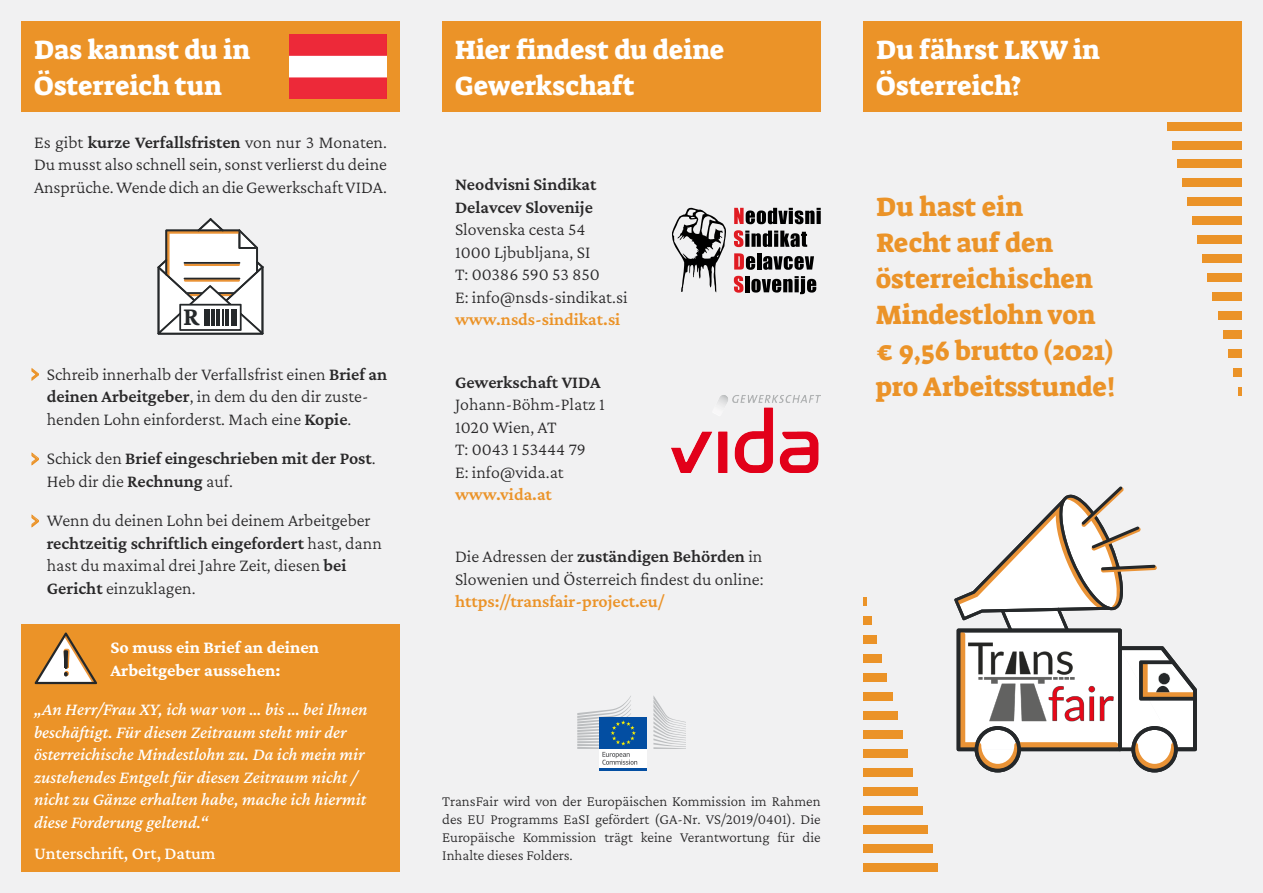
<style>
.page{position:relative;width:1263px;height:893px;background:#f1f1f2}
.page>*{position:absolute;margin:0;border:0;box-sizing:border-box;transform-origin:0 0}
.t1{font:27px/36px "Suez One";color:#eb9328}
.t2{font:27px/36px "Suez One";color:#fff}
.t3{font:700 27px "Crimson Pro";color:#25282a}
.t4{font:300 18px/22.5px "Crimson Pro";color:#292829}
.t5{font:italic 500 18px/22.5px "Crimson Pro";color:#fff}
.t6{font:600 18px/22.5px "Crimson Pro";color:#292829}
.t7{font:600 18px "Crimson Pro";color:#eb9328}
.t8{font:700 18px/22.5px "Crimson Pro";color:#fff}
.t9{font:500 18px "Crimson Pro";color:#fff}
.t10{font:300 15px/18px "Crimson Pro";color:#292829;text-align:justify}
.s1{font-weight:600}
.s2{font-family:"Verdana";font-weight:400;font-size:24px;color:#eb9328}
.s3{font-weight:300}
</style>
<div class="page">
<div style="left:1167px;top:122px;width:75px;height:9px;background:#eb9328"></div>
<div style="left:1172px;top:141px;width:70px;height:8px;background:#eb9328"></div>
<div style="left:1177px;top:160px;width:65px;height:8px;background:#eb9328"></div>
<div style="left:1182px;top:178px;width:60px;height:9px;background:#eb9328"></div>
<div style="left:1187px;top:197px;width:55px;height:9px;background:#eb9328"></div>
<div style="left:1192px;top:216px;width:50px;height:9px;background:#eb9328"></div>
<div style="left:1197px;top:235px;width:45px;height:9px;background:#eb9328"></div>
<div style="left:1202px;top:254px;width:40px;height:9px;background:#eb9328"></div>
<div style="left:1207px;top:273px;width:35px;height:9px;background:#eb9328"></div>
<div style="left:1213px;top:292px;width:29px;height:9px;background:#eb9328"></div>
<div style="left:1218px;top:311px;width:24px;height:9px;background:#eb9328"></div>
<div style="left:1223px;top:330px;width:19px;height:9px;background:#eb9328"></div>
<div style="left:1228px;top:349px;width:14px;height:9px;background:#eb9328"></div>
<div style="left:1233px;top:368px;width:9px;height:9px;background:#eb9328"></div>
<svg style="left:1238px;top:387px;width:4px;height:9px"></svg>
<div style="left:863px;top:863px;width:75px;height:9px;background:#eb9328"></div>
<div style="left:863px;top:844px;width:70px;height:9px;background:#eb9328"></div>
<div style="left:863px;top:825px;width:65px;height:9px;background:#eb9328"></div>
<div style="left:863px;top:806px;width:60px;height:9px;background:#eb9328"></div>
<div style="left:863px;top:787px;width:55px;height:9px;background:#eb9328"></div>
<div style="left:863px;top:768px;width:49px;height:9px;background:#eb9328"></div>
<div style="left:863px;top:749px;width:44px;height:9px;background:#eb9328"></div>
<div style="left:863px;top:730px;width:39px;height:9px;background:#eb9328"></div>
<div style="left:863px;top:711px;width:34px;height:9px;background:#eb9328"></div>
<div style="left:863px;top:692px;width:29px;height:9px;background:#eb9328"></div>
<div style="left:863px;top:673px;width:24px;height:9px;background:#eb9328"></div>
<div style="left:863px;top:654px;width:19px;height:9px;background:#eb9328"></div>
<div style="left:863px;top:635px;width:14px;height:9px;background:#eb9328"></div>
<div style="left:863px;top:616px;width:9px;height:9px;background:#eb9328"></div>
<svg style="left:863px;top:597px;width:4px;height:9px"></svg>
<div style="left:21px;top:21px;width:379px;height:91px;background:#eb9328"></div>
<div style="left:442px;top:21px;width:379px;height:91px;background:#eb9328"></div>
<div style="left:863px;top:21px;width:379px;height:91px;background:#eb9328"></div>
<div style="left:21px;top:624px;width:379px;height:248px;background:#eb9328"></div>
<img style="left:671px;top:395px;width:150px;height:77px">
<svg style="left:31px;top:368px;width:8px;height:13px"></svg>
<svg style="left:31px;top:452px;width:8px;height:14px"></svg>
<svg style="left:31px;top:514px;width:8px;height:14px"></svg>
<svg style="left:734px;top:208px;width:87px;height:16px"></svg>
<svg style="left:734px;top:230px;width:73px;height:17px"></svg>
<svg style="left:734px;top:253px;width:21px;height:17px"></svg>
<hr style="left:757px;top:253px;width:4px;height:17px;background:#000">
<svg style="left:763px;top:256px;width:51px;height:14px"></svg>
<svg style="left:734px;top:276px;width:9px;height:17px"></svg>
<hr style="left:745px;top:276px;width:4px;height:16px;background:#000">
<svg style="left:751px;top:276px;width:65px;height:18px"></svg>
<svg style="left:672px;top:207px;width:54px;height:85px"></svg>
<img style="left:290px;top:34px;width:97px;height:65px">
<svg style="left:954px;top:486px;width:243px;height:286px"></svg>
<svg style="left:35px;top:632px;width:62px;height:52px"></svg>
<svg style="left:158px;top:218px;width:105px;height:116px"></svg>
<hr style="left:225px;top:309px;width:4px;height:17px;background:#25282a">
<div style="left:231px;top:309px;width:5px;height:17px;background:#25282a"></div>
<div style="left:600px;top:748px;width:47px;height:21px;background:#fff"></div>
<div style="left:600px;top:717px;width:47px;height:32px;background:#034ea2"></div>
<hr style="left:600px;top:768px;width:47px;height:3px;background:#034ea2">
<svg style="left:653px;top:696px;width:33px;height:53px"></svg>
<svg style="left:577px;top:696px;width:60px;height:69px"></svg>
<img style="left:965px;top:639px;width:154px;height:85px">
<h1 class="t2" style="left:34px;top:32px;width:218px">Das kannst du in<br>Österreich tun</h1>
<h1 class="t2" style="left:455px;top:32px;width:271px">Hier findest du deine<br>Gewerkschaft</h1>
<h1 class="t2" style="left:876px;top:32px;width:226px">Du fährst LKW in<br>Österreich?</h1>
<p class="t4" style="left:34px;top:131px;width:354px;text-align:justify">Es gibt <span class="s1">kurze Verfallsfristen</span> von nur 3 Monaten.<br>Du musst also schnell sein, sonst verlierst du deine Ansprüche. Wende dich an die Gewerkschaft VIDA.</p>
<h1 class="t3" style="left:183px;top:299px;width:18px">R</h1>
<p class="t4" style="left:47px;top:362px;width:342px;text-indent:-17px"><span class="s2">›</span> Schreib innerhalb der Verfallsfrist einen <span class="s1">Brief an deinen Arbeitgeber</span>, in dem du den dir zuste&shy;henden Lohn einforderst. Mach eine <span class="s1">Kopie</span>.</p>
<p class="t6" style="left:47px;top:447px;width:330px;text-indent:-17px"><span class="s2">›</span> <span class="s3">Schick den</span> Brief eingeschrieben mit der Post<span class="s3">.<br>Heb dir die</span> Rechnung <span class="s3">auf.</span></p>
<p class="t4" style="left:47px;top:509px;width:337px;text-indent:-17px"><span class="s2">›</span> Wenn du deinen Lohn bei deinem Arbeitgeber <span class="s1">rechtzeitig schriftlich eingefordert</span> hast, dann hast du maximal drei Jahre Zeit, diesen <span class="s1">bei Gericht</span> einzuklagen.</p>
<p class="t8" style="left:111px;top:636px;width:210px">So muss ein Brief an deinen<br>Arbeitgeber aussehen:</p>
<p class="t5" style="left:34px;top:698px;width:335px">„An Herr/Frau XY, ich war von … bis … bei Ihnen beschäftigt. Für diesen Zeitraum steht mir der österreichische Mindestlohn zu. Da ich mein mir zustehendes Entgelt für diesen Zeitraum nicht / nicht zu Gänze erhalten habe, mache ich hiermit diese Forderung geltend.“</p>
<p class="t9" style="left:34px;top:842px;width:183px">Unterschrift, Ort, Datum</p>
<p class="t6" style="left:455px;top:173px;width:143px">Neodvisni Sindikat<br>Delavcev Slovenije</p>
<p class="t4" style="left:455px;top:218px;width:174px">Slovenska cesta 54<br>1000 Ljbubljana, SI<br>T: 00386 590 53 850<br>E: info@nsds-sindikat.si</p>
<p class="t7" style="left:455px;top:308px;width:167px">www.nsds-sindikat.si</p>
<p class="t6" style="left:455px;top:370px;width:147px">Gewerkschaft VIDA</p>
<p class="t4" style="left:455px;top:393px;width:151px">Johann-Böhm-Platz 1<br>1020 Wien, AT<br>T: 0043 1 53444 79<br>E: info@vida.at</p>
<p class="t7" style="left:455px;top:483px;width:98px">www.vida.at</p>
<p class="t4" style="left:455px;top:545px;width:310px">Die Adressen der <span class="s1">zuständigen Behörden</span> in -Slowenien und Österreich findest du online:</p>
<p class="t7" style="left:455px;top:590px;width:211px">https://transfair-project.eu/</p>
<p class="t10" style="left:442px;top:792px;width:380px">TransFair wird von der Europäischen Kommission im Rahmen des EU Programms EaSI gefördert (GA-Nr. VS/2019/0401). Die Europäische Kommission trägt keine Verantwortung für die Inhalte dieses Folders.</p>
<h1 class="t1" style="left:876px;top:189px;width:241px">Du hast ein<br>Recht auf den österreichischen<br>Mindestlohn von € 9,56 brutto (2021) pro Arbeitsstunde!</h1>
</div>
